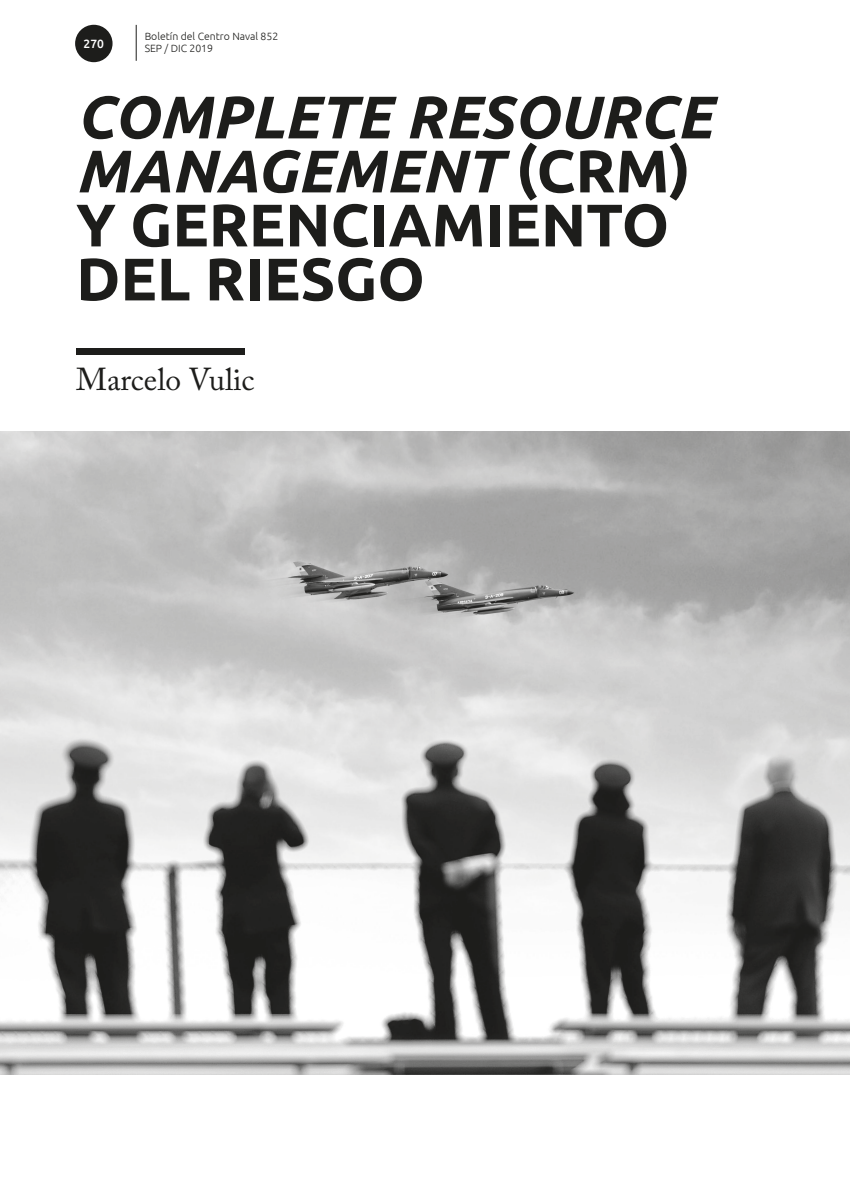
<style>
.page{position:relative;width:850px;height:1190px;background:#fff}
.page>*{position:absolute;margin:0;border:0;box-sizing:border-box;transform-origin:0 0}
.t1{font:700 60px/54px "Ubuntu";color:#1d1d1b}
.t2{font:31.5px "Adobe Caslon Pro";color:#1d1d1b}
.t3{font:500 12px "Ubuntu";color:#fff}
.t4{font:300 10.5px/12px "Ubuntu";color:#1d1d1b}
.s1{font-style:italic}
</style>
<div class="page">
<img style="left:0;top:431px;width:850px;height:643px">
<div style="left:76px;top:348px;width:169px;height:6px;background:#1d1d1b"></div>
<div style="left:75px;top:25px;width:37px;height:37px;background:#1d1d1b;border-radius:50%"></div>
<hr style="left:136px;top:25px;width:1px;height:36px;background:#1d1d1b">
<p class="t3" style="left:84px;top:37px;width:22px">270</p>
<p class="t4" style="left:145px;top:30px;width:135px">Boletín del Centro Naval 852<br>SEP / DIC 2019</p>
<p class="t1" style="left:76px;top:89px;width:637px"><span class="s1">COMPLETE RESOURCE<br>MANAGEMENT</span> (CRM)<br>Y GERENCIAMIENTO<br>DEL RIESGO</p>
<p class="t2" style="left:76px;top:361px;width:180px">Marcelo Vulic</p>
</div>
